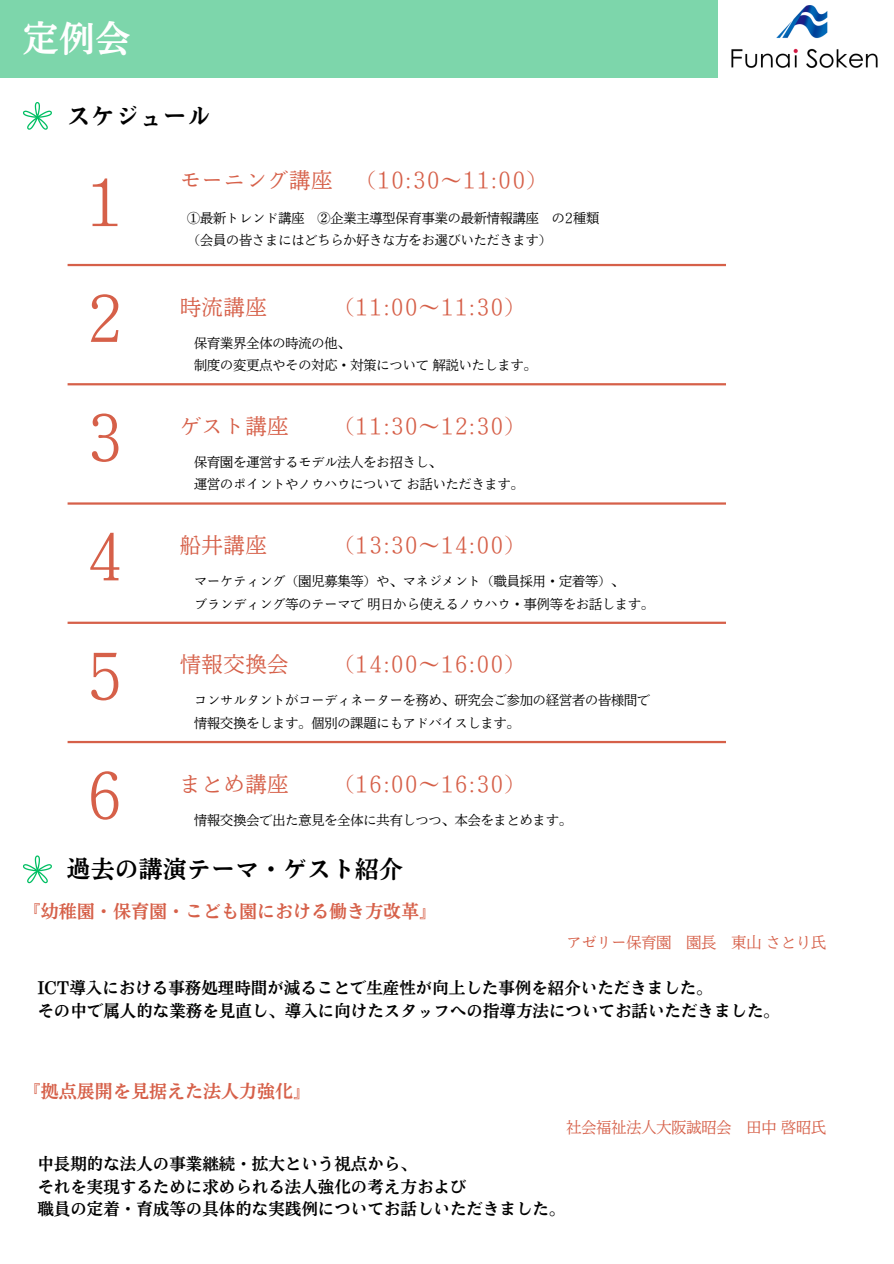
<style>
.page{position:relative;width:894px;height:1264px;background:#fff}
.page>*{position:absolute;margin:0;border:0;box-sizing:border-box;transform-origin:0 0}
.t1{font:58.65px "Nud Motoya Mincho Std W2 b";color:#d66049}
.t2{font:36px "Nud Motoya Mincho Std W6";color:#fff}
.t3{font:24px "Nud Motoya Mincho Std W6";color:#000}
.t4{font:20.85px "Nud Motoya Mincho Std W2 b";letter-spacing:.05em;color:#d66049}
.t5{font:18px "Nud Motoya Mincho Std W6";color:#d66049}
.t6{font:16.5px/22.5px "Nud Motoya Mincho Std W6";color:#000}
.t7{font:15px "Nud Motoya Mincho Std W2 b";color:#d66049}
.t8{font:13.05px "Nud Motoya Mincho Std W2 b";color:#000}
</style>
<div class="page">
<div style="left:0;top:0;width:717px;height:77px;background:#7dd6ab"></div>
<img style="left:731px;top:5px;width:147px;height:63px">
<svg style="left:23px;top:102px;width:29px;height:28px"></svg>
<hr style="left:68px;top:264px;width:657px;height:2px;background:#d66049">
<hr style="left:68px;top:383px;width:657px;height:2px;background:#d66049">
<hr style="left:68px;top:502px;width:657px;height:2px;background:#d66049">
<hr style="left:68px;top:621px;width:657px;height:3px;background:#d66049">
<hr style="left:68px;top:741px;width:657px;height:2px;background:#d66049">
<svg style="left:23px;top:855px;width:29px;height:28px"></svg>
<p class="t2" style="left:23px;top:20px;width:110px">定例会</p>
<p class="t3" style="left:67px;top:104px;width:145px">スケジュール</p>
<h2 class="t1" style="left:86px;top:173px;width:38px">1</h2>
<p class="t1" style="left:86px;top:289px;width:38px">2</p>
<p class="t1" style="left:86px;top:408px;width:38px">3</p>
<p class="t1" style="left:86px;top:527px;width:38px">4</p>
<p class="t1" style="left:86px;top:647px;width:38px">5</p>
<p class="t4" style="left:180px;top:170px;width:368px">モーニング講座 （10:30～11:00）</p>
<h2 class="t8" style="left:187px;top:211px;width:413px">①最新トレンド講座 ②企業主導型保育事業の最新情報講座 の2種類</h2>
<h4 class="t8" style="left:187px;top:234px;width:366px">（会員の皆さまにはどちらか好きな方をお選びいただきます）</h4>
<h3 class="t4" style="left:180px;top:296px;width:88px">時流講座</h3>
<h3 class="t4" style="left:333px;top:296px;width:193px">（11:00～11:30）</h3>
<p class="t8" style="left:194px;top:336px;width:158px">保育業界全体の時流の他、</p>
<p class="t8" style="left:194px;top:358px;width:344px">制度の変更点やその対応・対策について解説いたします。</p>
<p class="t4" style="left:180px;top:415px;width:110px">ゲスト講座</p>
<p class="t4" style="left:333px;top:415px;width:193px">（11:30～12:30）</p>
<h3 class="t8" style="left:194px;top:455px;width:249px">保育園を運営するモデル法人をお招きし、</h3>
<p class="t8" style="left:194px;top:478px;width:331px">運営のポイントやノウハウについてお話いただきます。</p>
<p class="t4" style="left:180px;top:535px;width:88px">船井講座</p>
<p class="t4" style="left:333px;top:535px;width:193px">（13:30～14:00）</p>
<h3 class="t8" style="left:194px;top:574px;width:431px">マーケティング（園児募集等）や、マネジメント（職員採用・定着等）、</h3>
<p class="t8" style="left:194px;top:597px;width:461px">ブランディング等のテーマで明日から使えるノウハウ・事例等をお話します。</p>
<p class="t4" style="left:180px;top:654px;width:110px">情報交換会</p>
<p class="t4" style="left:333px;top:654px;width:193px">（14:00～16:00）</p>
<h3 class="t8" style="left:194px;top:694px;width:457px">コンサルタントがコーディネーターを務め、研究会ご参加の経営者の皆様間で</h3>
<p class="t8" style="left:194px;top:716px;width:327px">情報交換をします。個別の課題にもアドバイスします。</p>
<h5 class="t1" style="left:86px;top:766px;width:38px">6</h5>
<p class="t4" style="left:180px;top:773px;width:110px">まとめ講座</p>
<p class="t4" style="left:333px;top:773px;width:193px">（16:00～16:30）</p>
<h3 class="t8" style="left:194px;top:813px;width:379px">情報交換会で出た意見を全体に共有しつつ、本会をまとめます。</h3>
<p class="t3" style="left:67px;top:857px;width:337px">過去の講演テーマ・ゲスト紹介</p>
<p class="t5" style="left:23px;top:902px;width:416px">『幼稚園・保育園・こども園における働き方改革』</p>
<p class="t7" style="left:566px;top:934px;width:260px">アゼリー保育園 園長 東山さとり氏</p>
<h4 class="t6" style="left:37px;top:976px;width:743px">ICT導入における事務処理時間が減ることで生産性が向上した事例を紹介いただきました。<br>その中で属人的な業務を見直し、導入に向けたスタッフへの指導方法についてお話いただきました。</h4>
<h3 class="t5" style="left:23px;top:1081px;width:290px">『拠点展開を見据えた法人力強化』</h3>
<h4 class="t6" style="left:37px;top:1152px;width:529px">中長期的な法人の事業継続・拡大という視点から、<br>それを実現するために求められる法人強化の考え方および<br>職員の定着・育成等の具体的な実践例についてお話しいただきました。</h4>
<p class="t7" style="left:566px;top:1119px;width:260px">社会福祉法人大阪誠昭会 田中啓昭氏</p>
</div>
